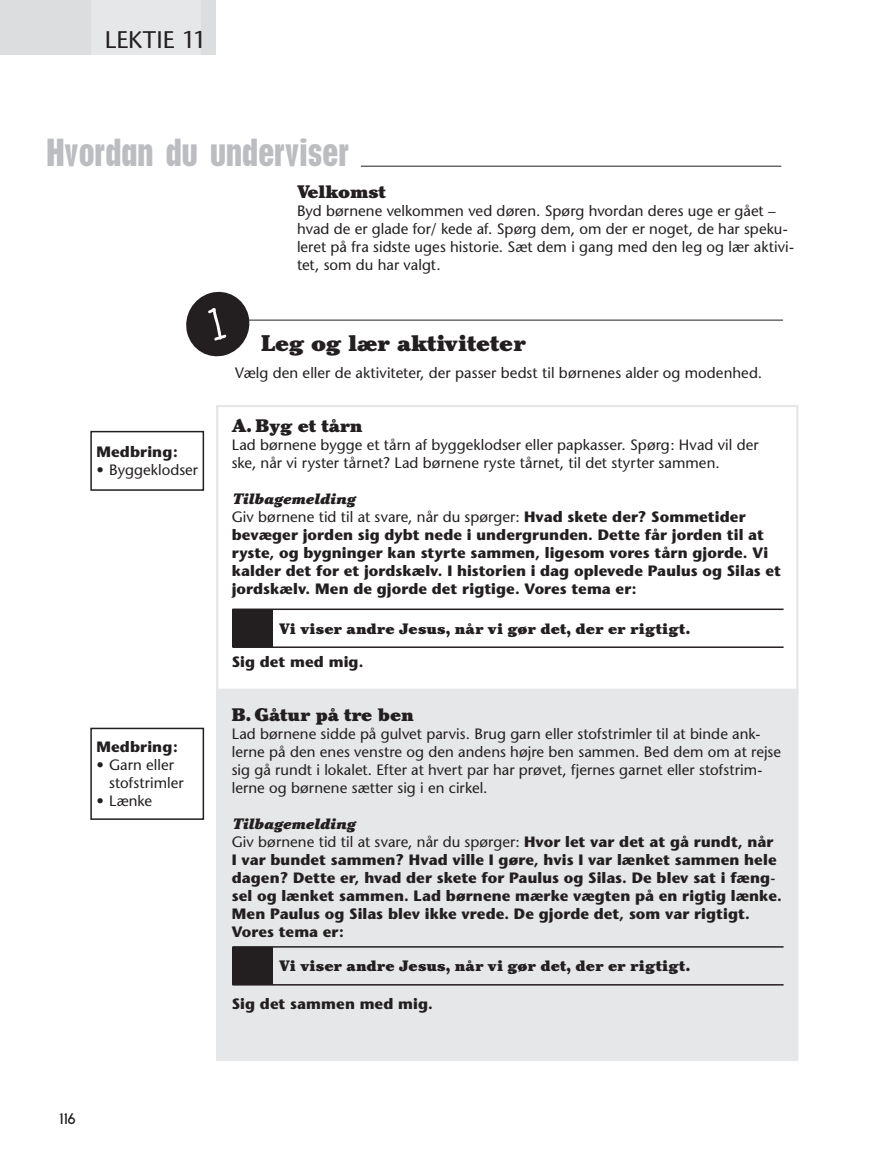
<style>
.page{position:relative;width:893px;height:1149px;background:#fff}
.page>*{position:absolute;margin:0;border:0;box-sizing:border-box;transform-origin:0 0}
.t1{font:700 condensed 36px "Placard";color:#bbbdc0}
.t2{font:24px "Stone Sans";color:#231f20}
.t3{font:900 22.5px "Cheltenham";color:#231f20}
.t4{font:900 18px "Cheltenham";color:#231f20}
.t5{font:15px/18px "Stone Sans";letter-spacing:.005em;color:#231f20}
.t6{font:700 15px/18px "Stone Sans";letter-spacing:.005em;color:#231f20}
.t7{font:900 15px "Cheltenham";letter-spacing:.01em;color:#231f20}
.t8{font:italic 900 15px "Cheltenham";letter-spacing:.005em;color:#231f20}
.t9{font:700 15px "JM New Garden";color:#231f20}
.s1{font-weight:400}
</style>
<div class="page">
<div style="left:0;top:0;width:91px;height:54px;background:#dcddde"></div>
<div style="left:91px;top:0;width:110px;height:54px;background:#e6e7e8"></div>
<div style="left:201px;top:0;width:15px;height:54px;background:#dcddde"></div>
<hr style="left:361px;top:166px;width:420px;height:1px;background:#231f20">
<hr style="left:234px;top:319px;width:549px;height:1px;background:#231f20">
<div style="left:216px;top:405px;width:582px;height:289px;border:2px solid #e6e7e8"></div>
<div style="left:217px;top:689px;width:580px;height:370px;background:#e6e7e8"></div>
<div style="left:216px;top:688px;width:582px;height:372px;border:2px solid #e6e7e8"></div>
<div style="left:232px;top:609px;width:41px;height:37px;background:#231f20"></div>
<hr style="left:232px;top:608px;width:552px;height:2px;background:#231f20">
<hr style="left:232px;top:646px;width:552px;height:1px;background:#231f20">
<div style="left:232px;top:946px;width:41px;height:37px;background:#231f20"></div>
<hr style="left:232px;top:945px;width:552px;height:2px;background:#231f20">
<hr style="left:232px;top:983px;width:552px;height:2px;background:#231f20">
<div style="left:90px;top:431px;width:114px;height:59px;border:2px solid #231f20"></div>
<div style="left:90px;top:727px;width:114px;height:92px;border:2px solid #231f20"></div>
<svg style="left:186px;top:291px;width:67px;height:66px"></svg>
<h2 class="t2" style="left:105px;top:30px;width:104px">LEKTIE 11</h2>
<h1 class="t1" style="left:46px;top:134px;width:304px">Hvordan du underviser</h1>
<p class="t4" style="left:297px;top:185px;width:90px">Velkomst</p>
<p class="t5" style="left:297px;top:203px;width:498px">Byd børnene velkommen ved døren. Spørg hvordan deres uge er gået – hvad de er glade for/ kede af. Spørg dem, om der er noget, de har speku&shy;leret på fra sidste uges historie. Sæt dem i gang med den leg og lær aktivi&shy;tet, som du har valgt.</p>
<p class="t6" style="left:96px;top:444px;width:83px">Medbring:</p>
<p class="t5" style="left:96px;top:462px;width:103px">• Byggeklodser</p>
<p class="t6" style="left:96px;top:739px;width:83px">Medbring:</p>
<p class="t5" style="left:109px;top:757px;width:76px;text-indent:-13px">• Garn eller stofstrimler</p>
<p class="t5" style="left:96px;top:793px;width:57px">• Lænke</p>
<h3 class="t3" style="left:261px;top:334px;width:266px">Leg og lær aktiviteter</h3>
<p class="t5" style="left:235px;top:365px;width:528px">Vælg den eller de aktiviteter, der passer bedst til børnenes alder og modenhed.</p>
<p class="t4" style="left:232px;top:419px;width:132px">A. Byg et tårn</p>
<p class="t5" style="left:232px;top:437px;width:528px">Lad børnene bygge et tårn af byggeklodser eller papkasser. Spørg: Hvad vil der ske, når vi ryster tårnet? Lad børnene ryste tårnet, til det styrter sammen.</p>
<p class="t8" style="left:232px;top:493px;width:125px">Tilbagemelding</p>
<p class="t6" style="left:232px;top:509px;width:551px"><span class="s1">Giv børnene tid til at svare, når du spørger:</span> Hvad skete der? Sommetider bevæger jorden sig dybt nede i undergrunden. Dette får jorden til at ryste, og bygninger kan styrte sammen, ligesom vores tårn gjorde. Vi kalder det for et jordskælv. I historien i dag oplevede Paulus og Silas et jordskælv. Men de gjorde det rigtige. Vores tema er:</p>
<p class="t7" style="left:279px;top:622px;width:412px">Vi viser andre Jesus, når vi gør det, der er rigtigt.</p>
<p class="t6" style="left:232px;top:653px;width:133px">Sig det med mig.</p>
<p class="t4" style="left:232px;top:707px;width:184px">B. Gåtur på tre ben</p>
<p class="t5" style="left:232px;top:725px;width:551px">Lad børnene sidde på gulvet parvis. Brug garn eller stofstrimler til at binde ank&shy;lerne på den enes venstre og den andens højre ben sammen. Bed dem om at rejse sig gå rundt i lokalet. Efter at hvert par har prøvet, fjernes garnet eller stofstrim&shy;lerne og børnene sætter sig i en cirkel.</p>
<p class="t8" style="left:232px;top:817px;width:125px">Tilbagemelding</p>
<p class="t6" style="left:232px;top:833px;width:552px"><span class="s1">Giv børnene tid til at svare, når du spørger:</span> Hvor let var det at gå rundt, når I var bundet sammen? Hvad ville I gøre, hvis I var lænket sammen hele dagen? Dette er, hvad der skete for Paulus og Silas. De blev sat i fæng&shy;sel og lænket sammen. Lad børnene mærke vægten på en rigtig lænke.<br>Men Paulus og Silas blev ikke vrede. De gjorde det, som var rigtigt.<br>Vores tema er:</p>
<p class="t7" style="left:279px;top:960px;width:412px">Vi viser andre Jesus, når vi gør det, der er rigtigt.</p>
<p class="t6" style="left:232px;top:995px;width:203px">Sig det sammen med mig.</p>
<p class="t9" style="left:60px;top:1113px;width:18px">116</p>
</div>
